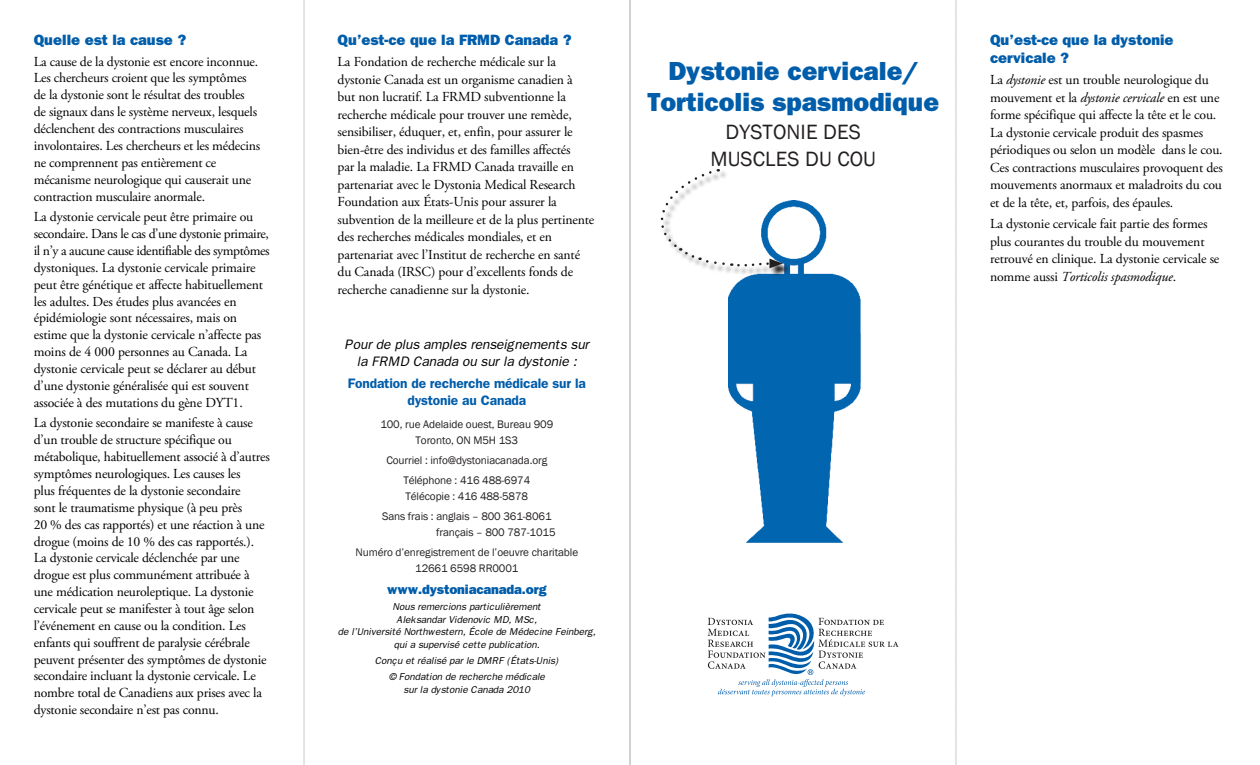
<style>
.page{position:relative;width:1260px;height:765px;background:#fff}
.page>*{position:absolute;margin:0;border:0;box-sizing:border-box;transform-origin:0 0}
.t1{font:800 26.25px/31.5px "Franklin Gothic";color:#005daa;text-align:center}
.t2{font:21.25px/27.5px "Franklin Gothic";letter-spacing:.005em;color:#231f20;text-align:center}
.t3{font:800 15px/18px "Franklin Gothic";color:#005daa}
.t4{font:13.75px/16.9px "Adobe Garamond Pro";letter-spacing:-.01em;color:#000}
.t5{font:italic 13.75px/17.5px "Franklin Gothic";letter-spacing:-.01em;color:#000;text-align:center}
.t6{font:600 13.75px/17.5px "Franklin Gothic";letter-spacing:-.01em;color:#005daa;text-align:center}
.t7{font:800 13.5px "Franklin Gothic";letter-spacing:-.01em;color:#005daa}
.t8{font:11.25px/20px "Franklin Gothic";letter-spacing:-.01em;color:#231f20;text-align:center}
.t9{font:italic 10px/12.5px "Franklin Gothic";letter-spacing:-.01em;color:#000;text-align:center}
.s1{font-style:italic}
</style>
<div class="page">
<svg style="left:304px;top:0;width:1px;height:765px"></svg>
<img style="left:728px;top:200px;width:133px;height:343px">
<svg style="left:709px;top:200px;width:83px;height:77px"></svg>
<svg style="left:660px;top:169px;width:123px;height:99px"></svg>
<svg style="left:708px;top:613px;width:191px;height:83px"></svg>
<p class="t3" style="left:34px;top:31px;width:154px">Quelle est la cause ?</p>
<p class="t4" style="left:34px;top:53px;width:228px">La cause de la dystonie est encore inconnue.<br>Les chercheurs croient que les symptômes de la dystonie sont le résultat des troubles de signaux dans le système nerveux, lesquels déclenchent des contractions musculaires involontaires. Les chercheurs et les médecins ne comprennent pas entièrement ce mécanisme neurologique qui causerait une contraction musculaire anormale.</p>
<p class="t4" style="left:34px;top:209px;width:237px">La dystonie cervicale peut être primaire ou secondaire. Dans le cas d’une dystonie primaire, il n’y a aucune cause identifiable des symptômes dystoniques. La dystonie cervicale primaire peut être génétique et affecte habituellement les adultes. Des études plus avancées en épidémiologie sont nécessaires, mais on estime que la dystonie cervicale n’affecte pas moins de 4 000 personnes au Canada. La dystonie cervicale peut se déclarer au début d’une dystonie généralisée qui est souvent associée à des mutations du gène DYT1.</p>
<p class="t4" style="left:34px;top:415px;width:238px">La dystonie secondaire se manifeste à cause d’un trouble de structure spécifique ou métabolique, habituellement associé à d’autres symptômes neurologiques. Les causes les<br>plus fréquentes de la dystonie secondaire<br>sont le traumatisme physique (à peu près<br>20 % des cas rapportés) et une réaction à une drogue (moins de 10 % des cas rapportés.).<br>La dystonie cervicale déclenchée par une drogue est plus communément attribuée à une médication neuroleptique. La dystonie cervicale peut se manifester à tout âge selon l’événement en cause ou la condition. Les enfants qui souffrent de paralysie cérébrale peuvent présenter des symptômes de dystonie secondaire incluant la dystonie cervicale. Le nombre total de Canadiens aux prises avec la dystonie secondaire n’est pas connu.</p>
<p class="t3" style="left:338px;top:31px;width:236px">Qu’est-ce que la FRMD Canada ?</p>
<p class="t4" style="left:338px;top:54px;width:258px;line-height:17.5px">La Fondation de recherche médicale sur la dystonie Canada est un organisme canadien à<br>but non lucratif. La FRMD subventionne la recherche médicale pour trouver une remède, sensibiliser, éduquer, et, enfin, pour assurer le bien-être des individus et des familles affectés<br>par la maladie. La FRMD Canada travaille en partenariat avec le Dystonia Medical Research Foundation aux États-Unis pour assurer la subvention de la meilleure et de la plus pertinente des recherches médicales mondiales, et en partenariat avec l’Institut de recherche en santé du Canada (IRSC) pour d’excellents fonds de recherche canadienne sur la dystonie.</p>
<p class="t5" style="left:344px;top:335px;width:246px">Pour de plus amples renseignements sur la FRMD Canada ou sur la dystonie :</p>
<p class="t6" style="left:348px;top:374px;width:240px">Fondation de recherche médicale sur la dystonie au Canada</p>
<p class="t8" style="left:380px;top:416px;width:174px;line-height:16.2px">100, rue Adelaide ouest, Bureau 909<br>Toronto, ON M5H 1S3</p>
<p class="t8" style="left:386px;top:450px;width:162px">Courriel : info@dystoniacanada.org<br>Téléphone : 416 488-6974</p>
<p class="t8" style="left:382px;top:486px;width:171px">Télécopie : 416 488-5878<br>Sans frais : anglais – 800 361-8061</p>
<p class="t8" style="left:356px;top:523px;width:224px;text-align:left;text-indent:81px">français – 800 787-1015<br>Numéro d’enregistrement de l’oeuvre charitable</p>
<p class="t8" style="left:415px;top:559px;width:105px">12661 6598 RR0001</p>
<p class="t7" style="left:387px;top:581px;width:161px">www.dystoniacanada.org</p>
<p class="t9" style="left:338px;top:600px;width:259px">Nous remercions particulièrement<br>Aleksandar Videnovic MD, MSc,<br>de l’Université Northwestern, École de Médecine Feinberg, qui a supervisé cette publication.</p>
<p class="t9" style="left:375px;top:652px;width:186px;line-height:16.2px">Conçu et réalisé par le DMRF (États-Unis) © Fondation de recherche médicale</p>
<p class="t9" style="left:404px;top:683px;width:128px">sur la dystonie Canada 2010</p>
<h1 class="t1" style="left:647px;top:55px;width:293px">Dystonie cervicale/<br>Torticolis spasmodique</h1>
<h2 class="t2" style="left:710px;top:118px;width:167px">DYSTONIE DES<br>MUSCLES DU COU</h2>
<p class="t3" style="left:990px;top:31px;width:185px">Qu’est-ce que la dystonie cervicale ?</p>
<p class="t4" style="left:990px;top:72px;width:235px;line-height:17.5px">La <span class="s1">dystonie</span> est un trouble neurologique du mouvement et la <span class="s1">dystonie cervicale</span> en est une forme spécifique qui affecte la tête et le cou.<br>La dystonie cervicale produit des spasmes périodiques ou selon un modèle dans le cou.<br>Ces contractions musculaires provoquent des mouvements anormaux et maladroits du cou et de la tête, et, parfois, des épaules.</p>
<p class="t4" style="left:990px;top:215px;width:231px;line-height:17.5px">La dystonie cervicale fait partie des formes plus courantes du trouble du mouvement retrouvé en clinique. La dystonie cervicale se nomme aussi <span class="s1">Torticolis spasmodique</span>.</p>
</div>
